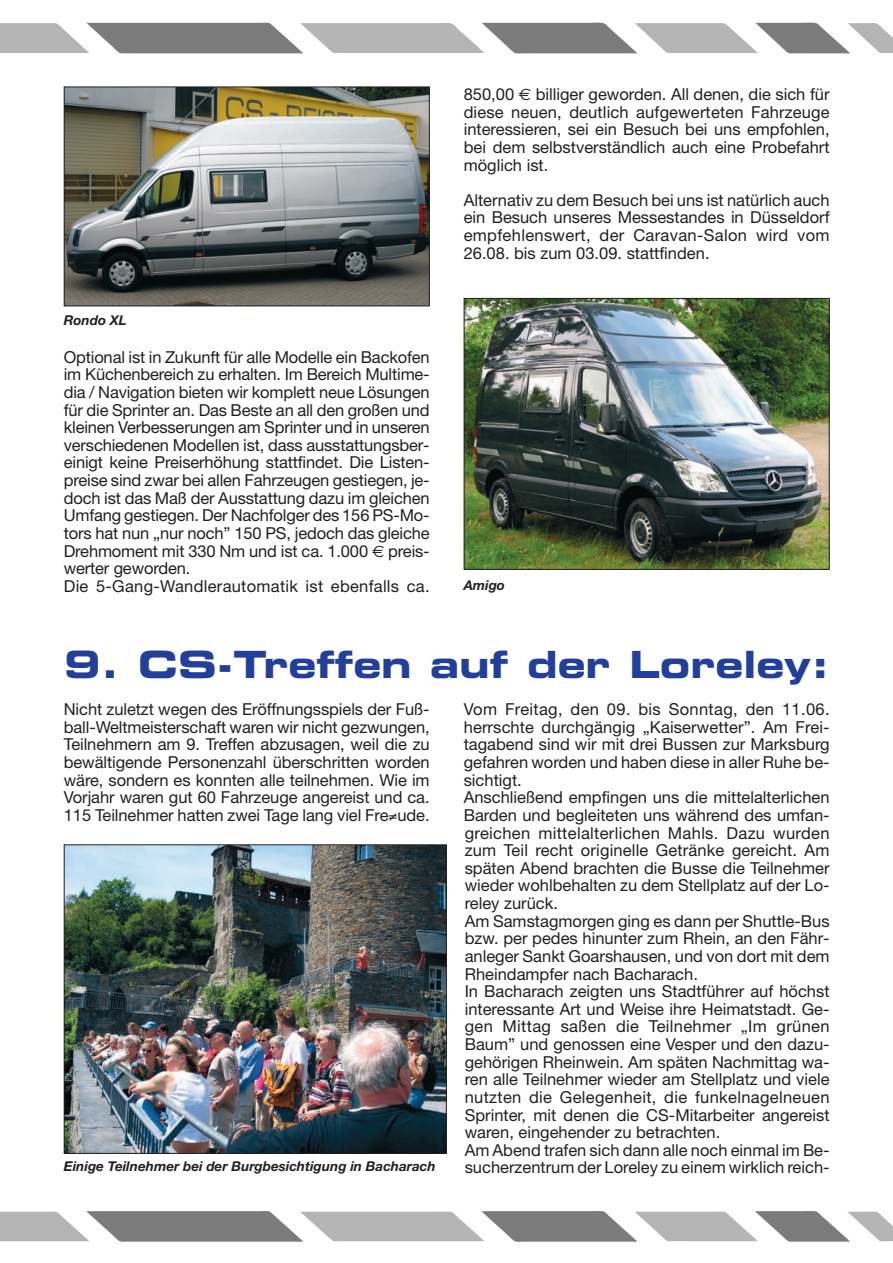
<style>
.page{position:relative;width:893px;height:1263px;background:#fff}
.page>*{position:absolute;margin:0;border:0;box-sizing:border-box;transform-origin:0 0}
.t1{font:37.5px "Eurostile Bold Extended Two";color:#223f99}
.t2{font:16.5px/17.7px "Helvetica Neue";color:#231f20;text-align:justify}
.t3{font:italic 700 13.5px "Helvetica Neue";color:#231f20}
.s1{font-family:"Euro Sans"}
</style>
<div class="page">
<img style="left:0;top:23px;width:892px;height:31px">
<img style="left:0;top:1211px;width:892px;height:31px">
<img style="left:66px;top:846px;width:378px;height:306px">
<div style="left:64px;top:844px;width:382px;height:310px;border:1px solid #231f20"></div>
<img style="left:66px;top:89px;width:361px;height:215px">
<div style="left:64px;top:87px;width:365px;height:219px;border:1px solid #231f20"></div>
<img style="left:465px;top:300px;width:362px;height:268px">
<div style="left:463px;top:298px;width:366px;height:272px;border:1px solid #231f20"></div>
<p class="t3" style="left:64px;top:316px;width:64px">Rondo XL</p>
<p class="t2" style="left:64px;top:350px;width:367px;text-align:left">Optional ist in Zukunft für alle Modelle ein Backofen im Küchenbereich zu erhalten. Im Bereich Multime&shy;dia / Navigation bieten wir komplett neue Lösungen für die Sprinter an. Das Beste an all den großen und kleinen Verbesserungen am Sprinter und in unseren verschiedenen Modellen ist, dass ausstattungsber&shy;einigt keine Preiserhöhung stattfindet. Die Listen&shy;preise sind zwar bei allen Fahrzeugen gestiegen, je&shy;doch ist das Maß der Ausstattung dazu im gleichen Umfang gestiegen. Der Nachfolger des 156 PS-Mo&shy;tors hat nun „nur noch” 150 PS, jedoch das gleiche Drehmoment mit 330 Nm und ist ca. 1.000 <span class="s1">€</span> preis&shy;werter geworden.<br>Die 5-Gang-Wandlerautomatik ist ebenfalls ca.</p>
<p class="t2" style="left:463px;top:87px;width:367px">850,00 <span class="s1">€</span> billiger geworden. All denen, die sich für diese neuen, deutlich aufgewerteten Fahrzeuge interessieren, sei ein Besuch bei uns empfohlen, bei dem selbstverständlich auch eine Probefahrt möglich ist.</p>
<p class="t2" style="left:463px;top:193px;width:367px">Alternativ zu dem Besuch bei uns ist natürlich auch ein Besuch unseres Messestandes in Düsseldorf empfehlenswert, der Caravan-Salon wird vom 26.08. bis zum 03.09. stattfinden.</p>
<p class="t3" style="left:463px;top:580px;width:43px">Amigo</p>
<h1 class="t1" style="left:64px;top:651px;width:767px">9. CS-Treffen auf der Loreley:</h1>
<p class="t2" style="left:64px;top:702px;width:367px">Nicht zuletzt wegen des Eröffnungsspiels der Fuß&shy;ball-Weltmeisterschaft waren wir nicht gezwungen, Teilnehmern am 9. Treffen abzusagen, weil die zu bewältigende Personenzahl überschritten worden wäre, sondern es konnten alle teilnehmen. Wie im Vorjahr waren gut 60 Fahrzeuge angereist und ca.<br>115 Teilnehmer hatten zwei Tage lang viel Fre≠ude.</p>
<p class="t2" style="left:463px;top:702px;width:367px;text-align:left">Vom Freitag, den 09. bis Sonntag, den 11.06. herrschte durchgängig „Kaiserwetter”. Am Frei&shy;tagabend sind wir mit drei Bussen zur Marksburg gefahren worden und haben diese in aller Ruhe be&shy;sichtigt.<br>Anschließend empfingen uns die mittelalterlichen Barden und begleiteten uns während des umfan&shy;greichen mittelalterlichen Mahls. Dazu wurden zum Teil recht originelle Getränke gereicht. Am späten Abend brachten die Busse die Teilnehmer wieder wohlbehalten zu dem Stellplatz auf der Lo&shy;reley zurück.<br>Am Samstagmorgen ging es dann per Shuttle-Bus bzw. per pedes hinunter zum Rhein, an den Fähr&shy;anleger Sankt Goarshausen, und von dort mit dem Rheindampfer nach Bacharach.<br>In Bacharach zeigten uns Stadtführer auf höchst interessante Art und Weise ihre Heimatstadt. Ge&shy;gen Mittag saßen die Teilnehmer „Im grünen Baum” und genossen eine Vesper und den dazu&shy;gehörigen Rheinwein. Am späten Nachmittag wa&shy;ren alle Teilnehmer wieder am Stellplatz und viele nutzten die Gelegenheit, die funkelnagelneuen Sprinter, mit denen die CS-Mitarbeiter angereist waren, eingehender zu betrachten.<br>Am Abend trafen sich dann alle noch einmal im Be&shy;sucherzentrum der Loreley zu einem wirklich reich-</p>
<p class="t3" style="left:64px;top:1162px;width:373px">Einige Teilnehmer bei der Burgbesichtigung in Bacharach</p>
</div>
